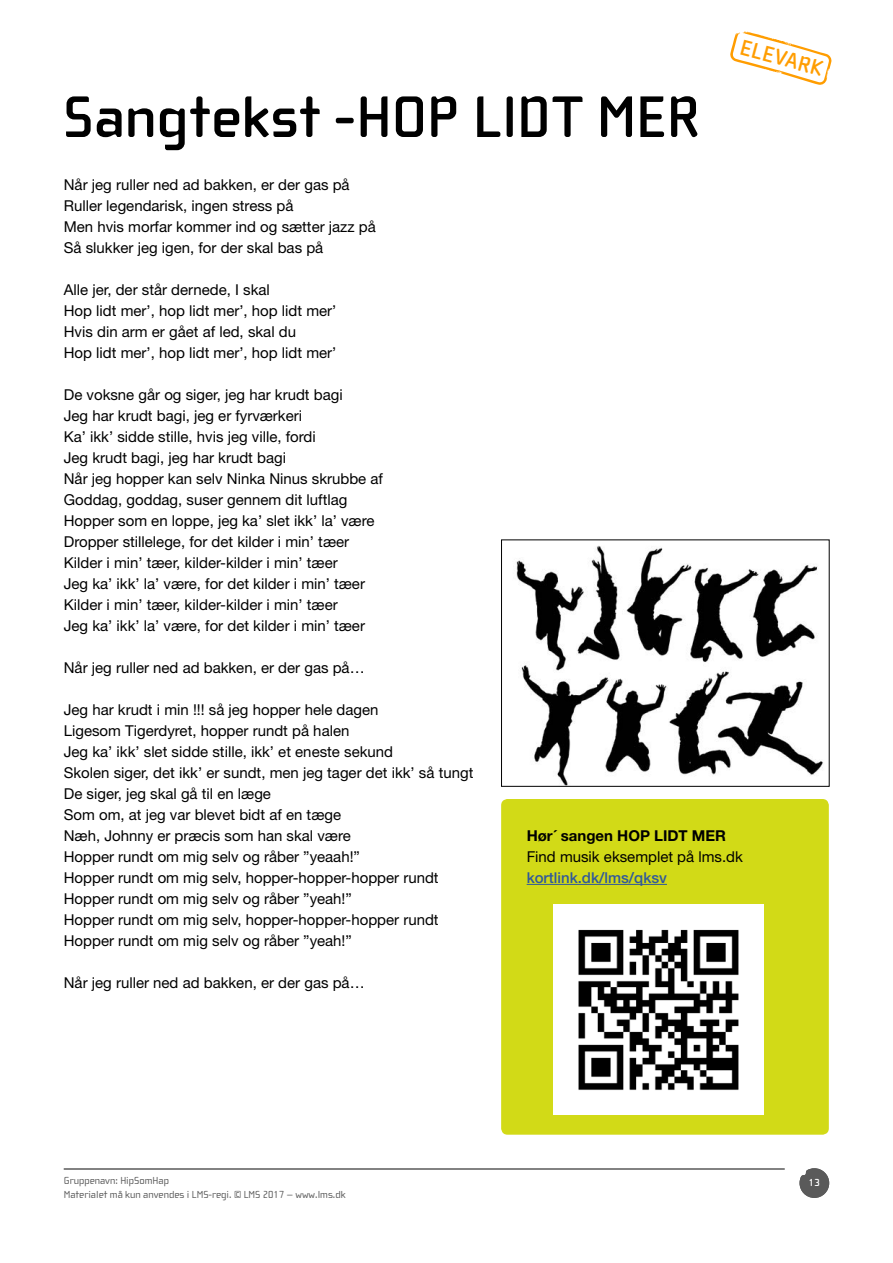
<style>
.page{position:relative;width:893px;height:1263px;background:#fff}
.page>*{position:absolute;margin:0;border:0;box-sizing:border-box;transform-origin:0 0}
.t1{font:700 60px "Cholla Wide OT";letter-spacing:.005em;color:#000}
.t2{font:700 22.5px "Cholla Wide OT";color:#ff9d00}
.t3{font:15px/21px "Helvetica Neue LT Std";color:#000}
.t4{font:700 15px "Helvetica Neue LT Std";color:#000}
.t5{font:500 15px "Helvetica Neue LT Std";color:#30589b}
.t6{font:10.5px/13.5px "Cholla Wide OT";color:#5a5a5a}
.t7{font:700 10.5px "Cholla Wide OT";color:#fff}
</style>
<div class="page">
<svg style="left:799px;top:1168px;width:30px;height:30px"></svg>
<hr style="left:64px;top:1169px;width:721px;height:1px;background:#5a5a5a">
<svg style="left:730px;top:31px;width:102px;height:54px"></svg>
<img style="left:516px;top:545px;width:307px;height:240px">
<div style="left:501px;top:539px;width:329px;height:248px;border:1px solid #000"></div>
<div style="left:501px;top:799px;width:328px;height:336px;background:#d2da17;border-radius:6px"></div>
<hr style="left:527px;top:884px;width:140px;height:1px;background:#30589b">
<img style="left:553px;top:904px;width:210px;height:210px">
<h1 class="t1" style="left:64px;top:85px;width:636px">Sangtekst -HOP LIDT MER</h1>
<h2 class="t2" style="left:744px;top:35px;width:86px;rotate:15deg">ELEVARK</h2>
<p class="t3" style="left:64px;top:174px;width:313px">Når jeg ruller ned ad bakken, er der gas på Ruller legendarisk, ingen stress på<br>Men hvis morfar kommer ind og sætter jazz på Så slukker jeg igen, for der skal bas på</p>
<p class="t3" style="left:64px;top:279px;width:274px">Alle jer, der står dernede, I skal<br>Hop lidt mer’, hop lidt mer’, hop lidt mer’ Hvis din arm er gået af led, skal du<br>Hop lidt mer’, hop lidt mer’, hop lidt mer’</p>
<p class="t3" style="left:64px;top:384px;width:321px">De voksne går og siger, jeg har krudt bagi<br>Jeg har krudt bagi, jeg er fyrværkeri<br>Ka’ ikk’ sidde stille, hvis jeg ville, fordi<br>Jeg krudt bagi, jeg har krudt bagi<br>Når jeg hopper kan selv Ninka Ninus skrubbe af Goddag, goddag, suser gennem dit luftlag Hopper som en loppe, jeg ka’ slet ikk’ la’ være Dropper stillelege, for det kilder i min’ tæer Kilder i min’ tæer, kilder-kilder i min’ tæer<br>Jeg ka’ ikk’ la’ være, for det kilder i min’ tæer Kilder i min’ tæer, kilder-kilder i min’ tæer<br>Jeg ka’ ikk’ la’ være, for det kilder i min’ tæer</p>
<p class="t3" style="left:64px;top:657px;width:302px">Når jeg ruller ned ad bakken, er der gas på…</p>
<p class="t3" style="left:64px;top:699px;width:411px">Jeg har krudt i min !!! så jeg hopper hele dagen<br>Ligesom Tigerdyret, hopper rundt på halen<br>Jeg ka’ ikk’ slet sidde stille, ikk’ et eneste sekund<br>Skolen siger, det ikk’ er sundt, men jeg tager det ikk’ så tungt De siger, jeg skal gå til en læge<br>Som om, at jeg var blevet bidt af en tæge<br>Næh, Johnny er præcis som han skal være<br>Hopper rundt om mig selv og råber ”yeaah!”<br>Hopper rundt om mig selv, hopper-hopper-hopper rundt Hopper rundt om mig selv og råber ”yeah!”<br>Hopper rundt om mig selv, hopper-hopper-hopper rundt Hopper rundt om mig selv og råber ”yeah!”</p>
<p class="t3" style="left:64px;top:972px;width:302px">Når jeg ruller ned ad bakken, er der gas på…</p>
<p class="t4" style="left:527px;top:826px;width:201px">Hør´ sangen HOP LIDT MER</p>
<p class="t3" style="left:527px;top:846px;width:218px">Find musik eksemplet på lms.dk</p>
<p class="t5" style="left:527px;top:868px;width:142px">kortlink.dk/lms/qksv</p>
<p class="t6" style="left:64px;top:1174px;width:283px">Gruppenavn: HipSomHap<br>Materialet må kun anvendes i LMS-regi. © LMS 2017 – www.lms.dk</p>
<p class="t7" style="left:809px;top:1177px;width:12px">13</p>
</div>
